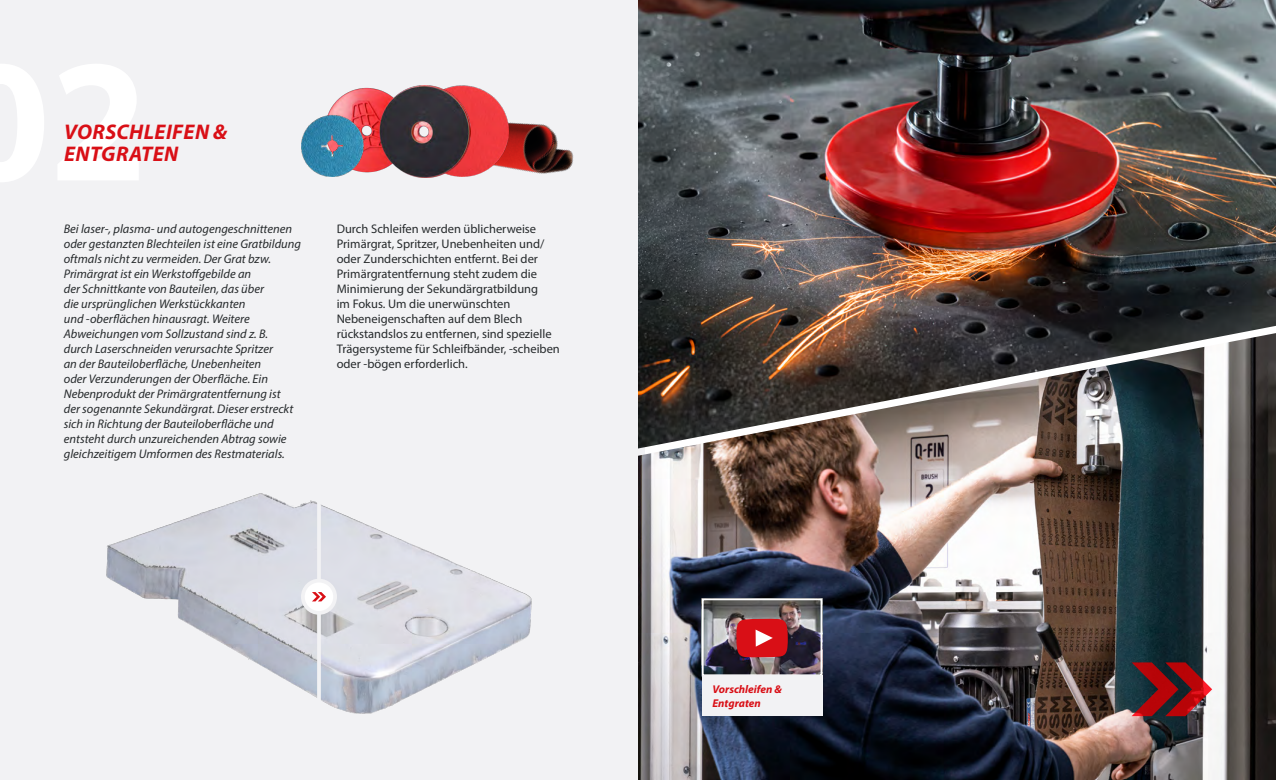
<style>
.page{position:relative;width:1276px;height:780px;background:#fff}
.page>*{position:absolute;margin:0;border:0;box-sizing:border-box;transform-origin:0 0}
.t1{font:italic 700 21.25px/22.5px "Myriad Pro";letter-spacing:.02em;color:#d90f16}
.t2{font:italic 12.5px/15px "Myriad Pro";color:#262a2c}
.t3{font:12.5px/15px "Myriad Pro";color:#262a2c}
.t4{font:italic 700 11.25px/13.5px "Myriad Pro";color:#d90f16}
</style>
<div class="page">
<div style="left:0;top:0;width:644px;height:780px;background:#f2f2f4"></div>
<img style="left:106px;top:493px;width:426px;height:221px">
<hr style="left:317px;top:377px;width:4px;height:403px;background:#f2f2f4">
<div style="left:303px;top:580px;width:32px;height:33px;background:#fff;border-radius:50%"></div>
<div style="left:301px;top:578px;width:36px;height:36px;border:4px solid #f2f2f4;border-radius:50%"></div>
<svg style="left:312px;top:592px;width:14px;height:9px"></svg>
<img style="left:638px;top:0;width:638px;height:333px">
<img style="left:638px;top:333px;width:638px;height:447px">
<svg style="left:1131px;top:662px;width:81px;height:54px;background:#7d2c32"></svg>
<svg style="left:0;top:64px;width:138px;height:118px"></svg>
<img style="left:428px;top:85px;width:146px;height:93px">
<img style="left:432px;top:85px;width:76px;height:92px">
<img style="left:328px;top:86px;width:142px;height:91px">
<img style="left:301px;top:114px;width:63px;height:63px">
<img style="left:705px;top:601px;width:114px;height:72px">
<div style="left:702px;top:598px;width:120px;height:78px;border:2px solid #fff"></div>
<div style="left:702px;top:675px;width:120px;height:41px;background:#f2f2f4"></div>
<svg style="left:736px;top:618px;width:52px;height:39px;background:#d2262c"></svg>
<h1 class="t1" style="left:64px;top:120px;width:165px">VORSCHLEIFEN &amp;<br>ENTGRATEN</h1>
<p class="t2" style="left:64px;top:221px;width:239px">Bei laser-, plasma- und autogengeschnittenen oder gestanzten Blechteilen ist eine Gratbildung oftmals nicht zu vermeiden. Der Grat bzw.<br>Primärgrat ist ein Werkstoffgebilde an<br>der Schnittkante von Bauteilen, das über<br>die ursprünglichen Werkstückkanten<br>und -oberflächen hinausragt. Weitere Abweichungen vom Sollzustand sind z. B.<br>durch Laserschneiden verursachte Spritzer<br>an der Bauteiloberfläche, Unebenheiten<br>oder Verzunderungen der Oberfläche. Ein Nebenprodukt der Primärgratentfernung ist<br>der sogenannte Sekundärgrat. Dieser erstreckt sich in Richtung der Bauteiloberfläche und entsteht durch unzureichenden Abtrag sowie gleichzeitigem Umformen des Restmaterials.</p>
<p class="t3" style="left:337px;top:221px;width:225px">Durch Schleifen werden üblicherweise Primärgrat, Spritzer, Unebenheiten und/ oder Zunderschichten entfernt. Bei der Primärgratentfernung steht zudem die Minimierung der Sekundärgratbildung<br>im Fokus. Um die unerwünschten Nebeneigenschaften auf dem Blech rückstandslos zu entfernen, sind spezielle Trägersysteme für Schleifbänder, -scheiben oder -bögen erforderlich.</p>
<p class="t4" style="left:712px;top:682px;width:71px">Vorschleifen &amp;<br>Entgraten</p>
</div>
